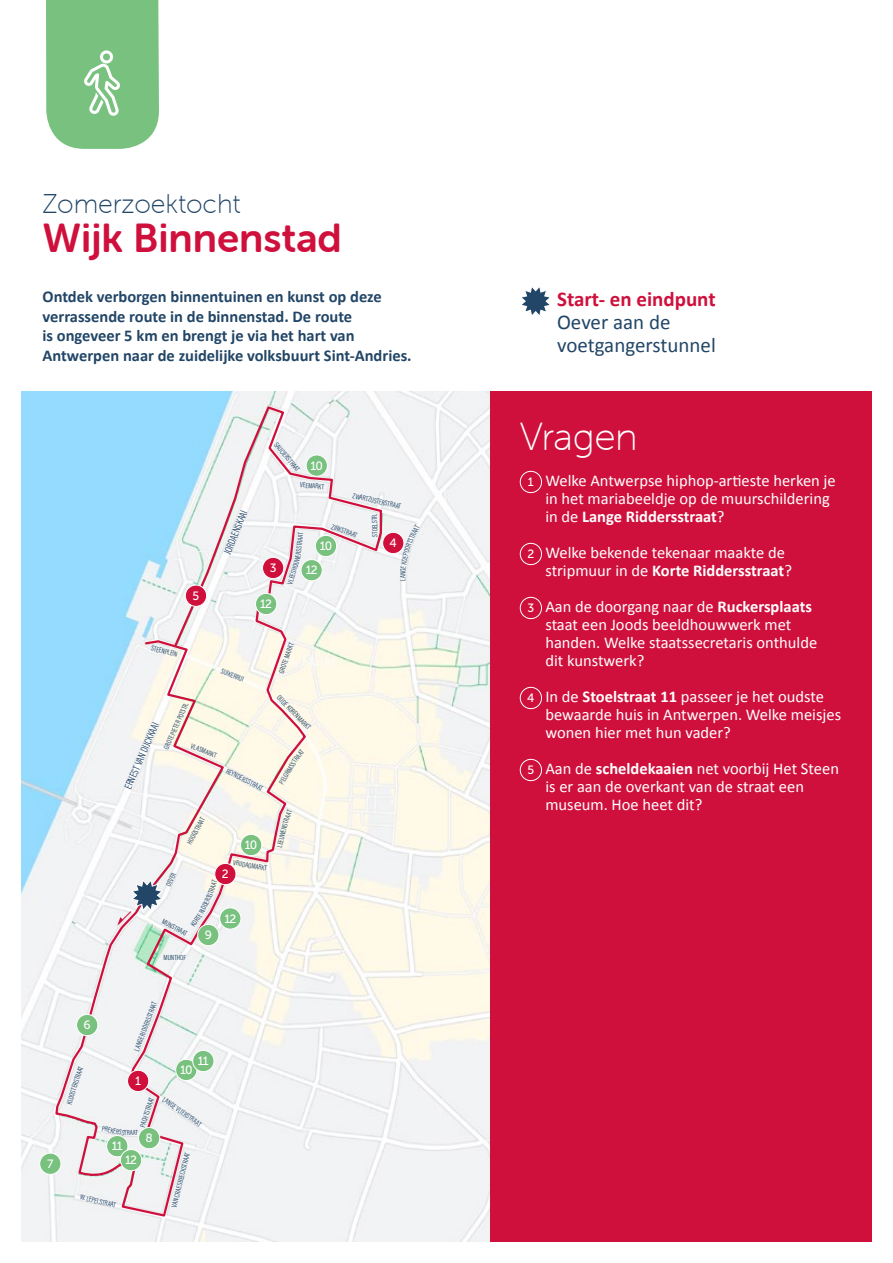
<style>
.page{position:relative;width:893px;height:1263px;background:#fff}
.page>*{position:absolute;margin:0;border:0;box-sizing:border-box;transform-origin:0 0}
.t1{font:40.5px "Museo Sans Rounded 700";color:#cf103c}
.t2{font:39px "Museo Sans Rounded 100";letter-spacing:-.01em;color:#fff}
.t3{font:27px "Museo Sans Rounded 100";color:#224667}
.t4{font:21px/23.4px "Calibri";color:#224667}
.t5{font:700 21px "Calibri";color:#cf103c}
.t6{font:16.5px/18px "Calibri";color:#fff}
.t7{font:700 16.5px/19.5px "Calibri";color:#224667}
.t8{font:12px "Museo Sans 500";letter-spacing:-.08em;color:#fff}
.t9{font:10.5px "Acumin Variable Concept";color:#224667}
.t10{font:7.5px "Acumin Variable Concept";letter-spacing:.005em;color:#224667}
.s1{font-family:"Museo Sans 500";font-size:12px}
.s2{font-weight:700}
</style>
<div class="page">
<svg style="left:46px;top:0;width:113px;height:149px;background:#84c689"></svg>
<img style="left:21px;top:391px;width:469px;height:851px">
<svg style="left:172px;top:405px;width:211px;height:104px"></svg>
<svg style="left:54px;top:509px;width:329px;height:709px"></svg>
<div style="left:128px;top:1070px;width:21px;height:21px;background:#cf103c;border-radius:50%"></div>
<div style="left:127px;top:1070px;width:22px;height:22px;border:1px solid #fff;border-radius:50%"></div>
<div style="left:40px;top:1153px;width:21px;height:21px;background:#79c17f;border-radius:50%"></div>
<div style="left:39px;top:1153px;width:22px;height:22px;border:1px solid #fff;border-radius:50%"></div>
<div style="left:77px;top:1014px;width:21px;height:22px;background:#79c17f;border-radius:50%"></div>
<div style="left:76px;top:1014px;width:22px;height:22px;border:1px solid #fff;border-radius:50%"></div>
<div style="left:139px;top:1127px;width:21px;height:22px;background:#79c17f;border-radius:50%"></div>
<div style="left:138px;top:1127px;width:22px;height:22px;border:1px solid #fff;border-radius:50%"></div>
<div style="left:198px;top:924px;width:21px;height:22px;background:#79c17f;border-radius:50%"></div>
<div style="left:197px;top:924px;width:22px;height:22px;border:1px solid #fff;border-radius:50%"></div>
<div style="left:306px;top:455px;width:21px;height:21px;background:#79c17f;border-radius:50%"></div>
<div style="left:306px;top:455px;width:22px;height:22px;border:1px solid #fff;border-radius:50%"></div>
<div style="left:240px;top:834px;width:22px;height:22px;background:#79c17f;border-radius:50%"></div>
<div style="left:240px;top:834px;width:22px;height:22px;border:1px solid #fff;border-radius:50%"></div>
<div style="left:315px;top:535px;width:22px;height:22px;background:#79c17f;border-radius:50%"></div>
<div style="left:315px;top:535px;width:22px;height:22px;border:1px solid #fff;border-radius:50%"></div>
<div style="left:176px;top:1059px;width:21px;height:21px;background:#79c17f;border-radius:50%"></div>
<div style="left:175px;top:1059px;width:22px;height:22px;border:1px solid #fff;border-radius:50%"></div>
<div style="left:107px;top:1135px;width:21px;height:22px;background:#79c17f;border-radius:50%"></div>
<div style="left:106px;top:1135px;width:22px;height:22px;border:1px solid #fff;border-radius:50%"></div>
<div style="left:120px;top:1149px;width:22px;height:22px;background:#79c17f;border-radius:50%"></div>
<div style="left:120px;top:1149px;width:22px;height:22px;border:1px solid #fff;border-radius:50%"></div>
<div style="left:255px;top:593px;width:22px;height:22px;background:#79c17f;border-radius:50%"></div>
<div style="left:255px;top:593px;width:22px;height:22px;border:1px solid #fff;border-radius:50%"></div>
<div style="left:301px;top:560px;width:21px;height:21px;background:#79c17f;border-radius:50%"></div>
<div style="left:301px;top:559px;width:22px;height:22px;border:1px solid #fff;border-radius:50%"></div>
<div style="left:220px;top:908px;width:21px;height:21px;background:#79c17f;border-radius:50%"></div>
<div style="left:219px;top:907px;width:22px;height:22px;border:1px solid #fff;border-radius:50%"></div>
<div style="left:193px;top:1050px;width:21px;height:22px;background:#79c17f;border-radius:50%"></div>
<div style="left:192px;top:1050px;width:22px;height:22px;border:1px solid #fff;border-radius:50%"></div>
<div style="left:215px;top:863px;width:21px;height:22px;background:#cf103c;border-radius:50%"></div>
<div style="left:214px;top:863px;width:22px;height:22px;border:1px solid #fff;border-radius:50%"></div>
<div style="left:263px;top:557px;width:21px;height:22px;background:#cf103c;border-radius:50%"></div>
<div style="left:262px;top:557px;width:22px;height:22px;border:1px solid #fff;border-radius:50%"></div>
<div style="left:185px;top:585px;width:22px;height:21px;background:#cf103c;border-radius:50%"></div>
<div style="left:185px;top:585px;width:22px;height:22px;border:1px solid #fff;border-radius:50%"></div>
<div style="left:383px;top:532px;width:21px;height:22px;background:#cf103c;border-radius:50%"></div>
<div style="left:382px;top:532px;width:22px;height:22px;border:1px solid #fff;border-radius:50%"></div>
<svg style="left:117px;top:879px;width:47px;height:47px"></svg>
<div style="left:490px;top:391px;width:382px;height:851px;background:#cf103c"></div>
<div style="left:520px;top:471px;width:22px;height:22px;border:1px solid #fff;border-radius:50%"></div>
<div style="left:520px;top:543px;width:22px;height:22px;border:1px solid #fff;border-radius:50%"></div>
<div style="left:520px;top:597px;width:22px;height:22px;border:1px solid #fff;border-radius:50%"></div>
<div style="left:520px;top:687px;width:22px;height:22px;border:1px solid #fff;border-radius:50%"></div>
<div style="left:520px;top:759px;width:22px;height:22px;border:1px solid #fff;border-radius:50%"></div>
<svg style="left:522px;top:287px;width:28px;height:28px"></svg>
<svg style="left:400px;top:525px;width:20px;height:55px"></svg>
<h3 class="t3" style="left:43px;top:189px;width:200px">Zomerzoektocht</h3>
<h1 class="t1" style="left:43px;top:215px;width:301px">Wijk Binnenstad</h1>
<p class="t7" style="left:43px;top:287px;width:371px">Ontdek verborgen binnentuinen en kunst op deze verrassende route in de binnenstad. De route<br>is ongeveer 5 km en brengt je via het hart van Antwerpen naar de zuidelijke volksbuurt Sint-Andries.</p>
<p class="t8" style="left:193px;top:589px;width:8px">5</p>
<p class="t10" style="left:152px;top:643px;width:28px;rotate:13deg">STEENPLEIN</p>
<p class="t9" style="left:220px;top:551px;width:48px;rotate:-68deg">JORDAENSKAAI</p>
<p class="t10" style="left:280px;top:440px;width:37px;rotate:50deg">SAUCIERSTRAAT</p>
<p class="t10" style="left:301px;top:479px;width:26px;rotate:5deg">VEEMARKT</p>
<p class="t8" style="left:311px;top:459px;width:14px">10</p>
<p class="t8" style="left:270px;top:561px;width:8px">3</p>
<p class="t8" style="left:260px;top:597px;width:13px">12</p>
<p class="t10" style="left:354px;top:490px;width:51px;rotate:13deg">ZWARTZUSTERSTRAAT</p>
<p class="t10" style="left:334px;top:521px;width:28px;rotate:20deg">ZIRKSTRAAT</p>
<p class="t10" style="left:370px;top:537px;width:25px;rotate:-91deg">STOELSTR.</p>
<p class="t10" style="left:293px;top:557px;width:27px;rotate:-83deg">ERSSTRAAT</p>
<p class="t8" style="left:390px;top:536px;width:9px">4</p>
<p class="t8" style="left:320px;top:539px;width:14px">10</p>
<p class="t10" style="left:285px;top:582px;width:30px;rotate:-72deg">VLEESHOUW</p>
<p class="t8" style="left:306px;top:564px;width:13px">12</p>
<p class="t10" style="left:398px;top:578px;width:5px;rotate:-90deg">A</p>
<p class="t10" style="left:223px;top:666px;width:25px;rotate:21deg">SUIKERRUI</p>
<p class="t10" style="left:276px;top:671px;width:33px;rotate:-70deg">GROTE MARKT</p>
<p class="t10" style="left:161px;top:747px;width:52px;rotate:-66deg">GROTE PIETER POTSTR.</p>
<p class="t9" style="left:121px;top:786px;width:73px;rotate:-67deg">ERNEST VAN DIJCKKAAI</p>
<p class="t10" style="left:193px;top:740px;width:29px;rotate:22deg">VLASMARKT</p>
<p class="t10" style="left:229px;top:766px;width:42px;rotate:27deg">REYNDERSSTRAAT</p>
<p class="t10" style="left:185px;top:841px;width:31px;rotate:-62deg">HOOGSTRAAT</p>
<p class="t8" style="left:245px;top:838px;width:14px">10</p>
<p class="t10" style="left:234px;top:857px;width:36px;rotate:10deg">VRIJDAGMARKT</p>
<p class="t8" style="left:222px;top:867px;width:8px">2</p>
<p class="t10" style="left:163px;top:884px;width:16px;rotate:-65deg">OEVER</p>
<p class="t10" style="left:205px;top:894px;width:18px;rotate:-72deg">STRAAT</p>
<p class="t10" style="left:196px;top:911px;width:21px;rotate:-64deg">RIDDERS</p>
<p class="t10" style="left:188px;top:923px;width:16px;rotate:-56deg">KORTE</p>
<p class="t8" style="left:224px;top:912px;width:13px">12</p>
<p class="t10" style="left:165px;top:916px;width:29px;rotate:27deg">MUNSTRAAT</p>
<p class="t8" style="left:205px;top:928px;width:9px">9</p>
<p class="t10" style="left:164px;top:952px;width:24px">MUNTHOF</p>
<p class="t10" style="left:282px;top:693px;width:46px;rotate:46deg">OUDE KORENMARKT</p>
<p class="t10" style="left:291px;top:756px;width:13px;rotate:-51deg">RAAT</p>
<p class="t10" style="left:276px;top:781px;width:29px;rotate:-59deg">PELGRIMSST</p>
<p class="t10" style="left:281px;top:819px;width:13px;rotate:-68deg">RAAT</p>
<p class="t10" style="left:274px;top:846px;width:29px;rotate:-76deg">LEEUWENST</p>
<p class="t8" style="left:47px;top:1157px;width:8px">7</p>
<p class="t8" style="left:84px;top:1018px;width:9px">6</p>
<p class="t10" style="left:146px;top:1011px;width:13px;rotate:-71deg">RAAT</p>
<p class="t10" style="left:131px;top:1049px;width:42px;rotate:-69deg">LANGE RIDDERSST</p>
<p class="t8" style="left:198px;top:1054px;width:12px">11</p>
<p class="t8" style="left:180px;top:1063px;width:14px">10</p>
<p class="t10" style="left:64px;top:1102px;width:41px;rotate:-72deg">KLOOSTERSTRAAT</p>
<p class="t8" style="left:135px;top:1074px;width:7px">1</p>
<p class="t10" style="left:137px;top:1125px;width:32px;rotate:-72deg">PACHTSTRAAT</p>
<p class="t10" style="left:166px;top:1094px;width:47px;rotate:35deg">LANGE VLIERSTRAAT</p>
<p class="t10" style="left:103px;top:1123px;width:25px;rotate:12deg">PREKERSS</p>
<p class="t10" style="left:124px;top:1128px;width:15px">TRAAT</p>
<p class="t8" style="left:146px;top:1131px;width:9px">8</p>
<p class="t8" style="left:112px;top:1139px;width:12px">11</p>
<p class="t10" style="left:169px;top:1205px;width:57px;rotate:-76deg">VAN CRAESBEECKSTRAAT</p>
<p class="t8" style="left:125px;top:1153px;width:13px">12</p>
<p class="t10" style="left:81px;top:1192px;width:38px;rotate:13deg">W. LEPELSTRAAT</p>
<p class="t5" style="left:557px;top:285px;width:160px">Start- en eindpunt</p>
<p class="t4" style="left:557px;top:310px;width:160px">Oever aan de voetgangerstunnel</p>
<h2 class="t2" style="left:520px;top:416px;width:119px">Vragen</h2>
<p class="t6" style="left:545px;top:472px;width:292px;text-indent:-17px"><span class="s1">1</span> Welke Antwerpse hiphop-artieste herken je in het mariabeeldje op de muurschildering in de <span class="s2">Lange Riddersstraat</span>?</p>
<p class="t6" style="left:545px;top:544px;width:248px;text-indent:-18px"><span class="s1">2</span> Welke bekende tekenaar maakte de stripmuur in de <span class="s2">Korte Riddersstraat</span>?</p>
<p class="t6" style="left:545px;top:598px;width:273px;text-indent:-18px"><span class="s1">3</span> Aan de doorgang naar de <span class="s2">Ruckersplaats </span>staat een Joods beeldhouwwerk met handen. Welke staatssecretaris onthulde dit kunstwerk?</p>
<p class="t6" style="left:545px;top:688px;width:297px;text-indent:-18px"><span class="s1">4</span> In de <span class="s2">Stoelstraat 11</span> passeer je het oudste bewaarde huis in Antwerpen. Welke meisjes wonen hier met hun vader?</p>
<p class="t6" style="left:545px;top:760px;width:295px;text-indent:-18px"><span class="s1">5</span> Aan de <span class="s2">scheldekaaien</span> net voorbij Het Steen is er aan de overkant van de straat een museum. Hoe heet dit?</p>
</div>
